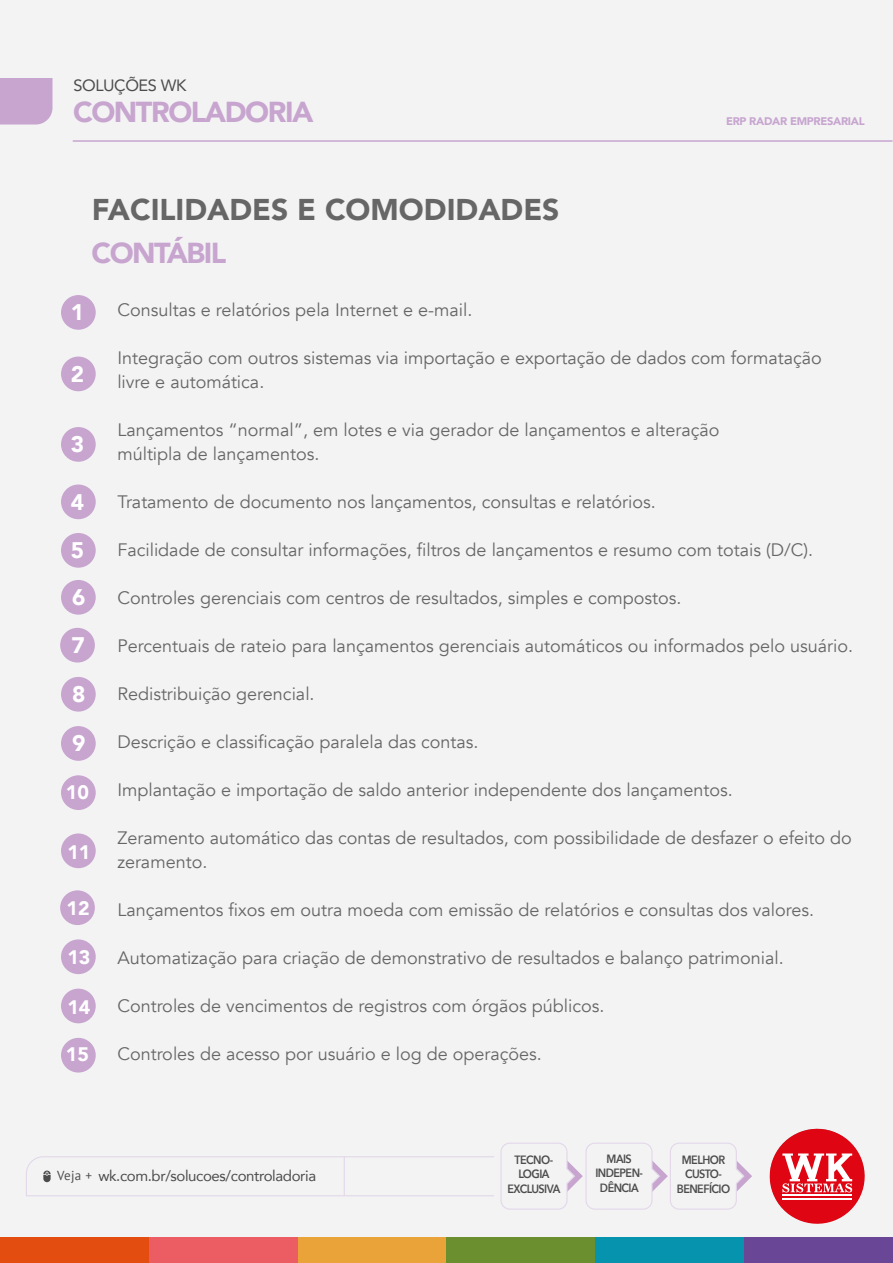
<style>
.page{position:relative;width:893px;height:1263px;background:#fff}
.page>*{position:absolute;margin:0;border:0;box-sizing:border-box;transform-origin:0 0}
.t1{font:900 30px "Avenir";color:#666}
.t2{font:900 28.8px "Avenir";letter-spacing:-.05em;color:#c7a5cf}
.t3{font:900 22.5px/48.2px "Avenir";color:#fff;text-align:justify}
.t4{font:900 19.5px "Avenir";color:#fff}
.t5{font:18px/24px "Avenir";color:#666}
.t6{font:16.35px "Avenir";letter-spacing:-.025em;color:#4c4c4c}
.t7{font:15px "Avenir";letter-spacing:-.025em;color:#4c4c4c}
.t8{font:600 12px/14.4px "Avenir Next";letter-spacing:-.05em;color:#4c4c4c;text-align:center;scale:.9 1}
.t9{font:900 11.1px "Avenir";letter-spacing:-.025em;color:#c7a5cf}
.s1{font-family:"PT Sans";font-size:13.05px}
</style>
<div class="page">
<div style="left:0;top:0;width:892px;height:1241px;background:#f3f3f4"></div>
<div style="left:0;top:78px;width:52px;height:47px;background:#c7a5cf"></div>
<hr style="left:73px;top:140px;width:819px;height:2px;background:#c7a5cf">
<svg style="left:769px;top:1128px;width:96px;height:96px"></svg>
<svg style="left:26px;top:1142px;width:726px;height:68px"></svg>
<div style="left:0;top:1237px;width:149px;height:26px;background:#e34d0f"></div>
<div style="left:149px;top:1237px;width:149px;height:26px;background:#eb5d63"></div>
<div style="left:298px;top:1237px;width:148px;height:26px;background:#eaa339"></div>
<div style="left:446px;top:1237px;width:149px;height:26px;background:#6b8f2e"></div>
<div style="left:595px;top:1237px;width:149px;height:26px;background:#0593ad"></div>
<div style="left:744px;top:1237px;width:149px;height:26px;background:#694696"></div>
<div style="left:61px;top:295px;width:35px;height:35px;background:#c7a5cf;border-radius:50%"></div>
<div style="left:61px;top:357px;width:35px;height:34px;background:#c7a5cf;border-radius:50%"></div>
<div style="left:61px;top:427px;width:35px;height:35px;background:#c7a5cf;border-radius:50%"></div>
<div style="left:61px;top:484px;width:35px;height:35px;background:#c7a5cf;border-radius:50%"></div>
<div style="left:61px;top:533px;width:35px;height:35px;background:#c7a5cf;border-radius:50%"></div>
<div style="left:61px;top:580px;width:35px;height:35px;background:#c7a5cf;border-radius:50%"></div>
<div style="left:60px;top:628px;width:35px;height:34px;background:#c7a5cf;border-radius:50%"></div>
<div style="left:61px;top:677px;width:35px;height:35px;background:#c7a5cf;border-radius:50%"></div>
<div style="left:61px;top:775px;width:35px;height:35px;background:#c7a5cf;border-radius:50%"></div>
<div style="left:61px;top:726px;width:35px;height:35px;background:#c7a5cf;border-radius:50%"></div>
<div style="left:61px;top:833px;width:35px;height:35px;background:#c7a5cf;border-radius:50%"></div>
<div style="left:60px;top:890px;width:35px;height:35px;background:#c7a5cf;border-radius:50%"></div>
<div style="left:61px;top:939px;width:35px;height:35px;background:#c7a5cf;border-radius:50%"></div>
<div style="left:61px;top:1038px;width:35px;height:34px;background:#c7a5cf;border-radius:50%"></div>
<div style="left:61px;top:989px;width:35px;height:34px;background:#c7a5cf;border-radius:50%"></div>
<p class="t6" style="left:73px;top:72px;width:114px">SOLUÇÕES WK</p>
<h2 class="t2" style="left:73px;top:88px;width:242px">CONTROLADORIA</h2>
<h1 class="t1" style="left:92px;top:184px;width:469px">FACILIDADES E COMODIDADES</h1>
<h2 class="t2" style="left:91px;top:228px;width:137px">CONTÁBIL</h2>
<p class="t9" style="left:726px;top:111px;width:140px">ERP RADAR EMPRESARIAL</p>
<p class="t3" style="left:71px;top:288px;width:15px">1</p>
<p class="t3" style="left:71px;top:349px;width:15px">2</p>
<p class="t3" style="left:71px;top:420px;width:15px">3</p>
<p class="t3" style="left:71px;top:477px;width:16px">4<br>5<br>6<br>7<br>8</p>
<p class="t3" style="left:72px;top:719px;width:15px">9</p>
<p class="t4" style="left:66px;top:775px;width:25px">10</p>
<p class="t4" style="left:67px;top:835px;width:25px">11</p>
<p class="t4" style="left:67px;top:892px;width:25px">12</p>
<p class="t4" style="left:67px;top:941px;width:25px">13</p>
<p class="t4" style="left:67px;top:990px;width:25px">14</p>
<p class="t4" style="left:66px;top:1038px;width:25px">15</p>
<p class="t5" style="left:117px;top:298px;width:357px">Consultas e relatórios pela Internet e e-mail.</p>
<p class="t5" style="left:117px;top:346px;width:706px">Integração com outros sistemas via importação e exportação de dados com formatação livre e automática.</p>
<p class="t5" style="left:117px;top:418px;width:604px">Lançamentos “normal”, em lotes e via gerador de lançamentos e alteração múltipla de lançamentos.</p>
<p class="t5" style="left:117px;top:490px;width:540px">Tratamento de documento nos lançamentos, consultas e relatórios.</p>
<p class="t5" style="left:117px;top:538px;width:697px">Facilidade de consultar informações, filtros de lançamentos e resumo com totais (D/C).</p>
<p class="t5" style="left:117px;top:586px;width:566px">Controles gerenciais com centros de resultados, simples e compostos.</p>
<p class="t5" style="left:117px;top:634px;width:737px">Percentuais de rateio para lançamentos gerenciais automáticos ou informados pelo usuário.</p>
<p class="t5" style="left:117px;top:682px;width:199px">Redistribuição gerencial.</p>
<p class="t5" style="left:117px;top:730px;width:363px">Descrição e classificação paralela das contas.</p>
<p class="t5" style="left:117px;top:778px;width:617px">Implantação e importação de saldo anterior independente dos lançamentos.</p>
<p class="t5" style="left:117px;top:826px;width:736px">Zeramento automático das contas de resultados, com possibilidade de desfazer o efeito do zeramento.</p>
<p class="t5" style="left:117px;top:898px;width:698px">Lançamentos fixos em outra moeda com emissão de relatórios e consultas dos valores.</p>
<p class="t5" style="left:117px;top:946px;width:668px">Automatização para criação de demonstrativo de resultados e balanço patrimonial.</p>
<p class="t5" style="left:117px;top:994px;width:489px">Controles de vencimentos de registros com órgãos públicos.</p>
<p class="t5" style="left:117px;top:1042px;width:426px">Controles de acesso por usuário e log de operações.</p>
<p class="t7" style="left:57px;top:1164px;width:261px"><span class="s1">Veja +</span> wk.com.br/solucoes/controladoria</p>
<p class="t8" style="left:595px;top:1151px;width:54px">MAIS<br>INDEPEN-<br>DÊNCIA</p>
<p class="t8" style="left:507px;top:1152px;width:61px">TECNO-<br>LOGIA<br>EXCLUSIVA</p>
<p class="t8" style="left:677px;top:1152px;width:61px">MELHOR<br>CUSTO-<br>BENEFÍCIO</p>
</div>
